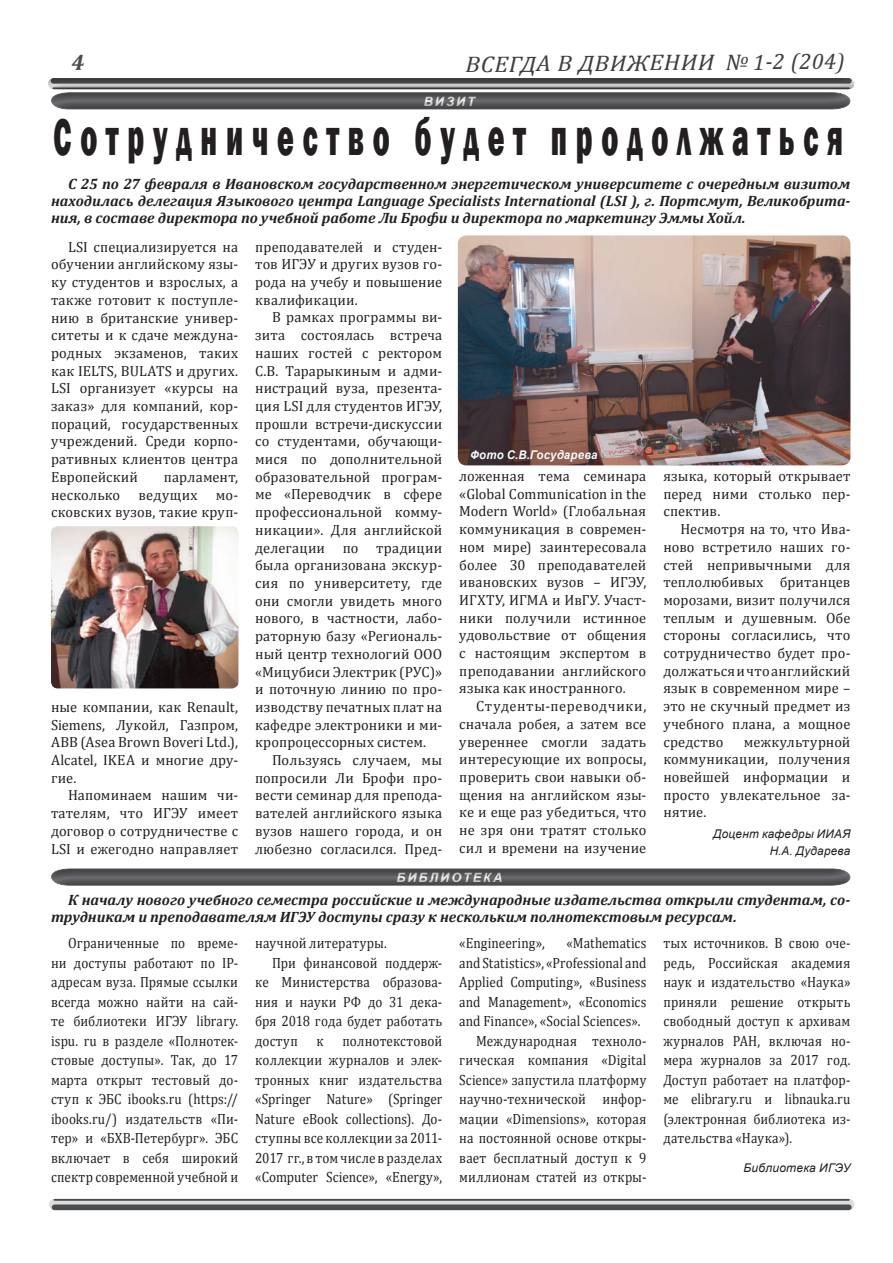
<style>
.page{position:relative;width:893px;height:1263px;background:#fff}
.page>*{position:absolute;margin:0;border:0;box-sizing:border-box;transform-origin:0 0}
.t1{font:800 54.15px "Franklin Gothic";letter-spacing:.31em;color:#231f20;scale:.53 1}
.t2{font:italic 22.5px "Cambria";color:#3e3e3f;scale:1.09 1}
.t3{font:italic 700 15px/17px "Cambria";color:#231f20;text-align:justify}
.t4{font:14.85px/19.5px "Cambria";letter-spacing:.01em;color:#231f20;text-align:justify;scale:.89 1}
.t5{font:14.7px/17.7px "Cambria";letter-spacing:.01em;color:#231f20;text-align:justify}
.t6{font:italic 700 12.9px "Arial";letter-spacing:.15em;color:#fff}
.t7{font:italic 12px/16.5px "Arial";letter-spacing:.02em;color:#231f20;text-align:right}
.t8{font:italic 700 12px "Arial";letter-spacing:.02em;color:#f6fbfe;scale:.95 1}
.s1{font-size:14.7px}
</style>
<div class="page">
<div style="left:54px;top:1199px;width:795px;height:11px;background:#dcdddf"></div>
<hr style="left:54px;top:1199px;width:795px;height:2px;background:#4b4c4d">
<div style="left:54px;top:1204px;width:795px;height:6px;background:#4b4c4d"></div>
<div style="left:50px;top:79px;width:801px;height:33px;background:#231f20;opacity:.5"></div>
<div style="left:50px;top:855px;width:801px;height:33px;background:#231f20;opacity:.5"></div>
<img style="left:51px;top:526px;width:187px;height:162px">
<img style="left:458px;top:235px;width:392px;height:230px">
<h2 class="t2" style="left:465px;top:50px;width:349px;rotate:-1deg">ВСЕГДА В ДВИЖЕНИИ № 1-2 (204)</h2>
<p class="t6" style="left:424px;top:93px;width:53px">ВИЗИТ</p>
<h1 class="t1" style="left:54px;top:102px;width:1491px">Сотрудничество будет продолжаться</h1>
<p class="t3" style="left:51px;top:175px;width:801px;text-indent:17px">С 25 по 27 февраля в Ивановском государственном энергетическом университете с очередным визитом находилась делегация Языкового центра Language Specialists International (LSI ), г. Портсмут, Великобрита&shy;ния, в составе директора по учебной работе Ли Брофи и директора по маркетингу Эммы Хойл.</p>
<p class="t5" style="left:51px;top:238px;width:189px;text-indent:17px">LSI специализируется на обучении английскому язы&shy;ку студентов и взрослых, а также готовит к поступле&shy;нию в британские универ&shy;ситеты и к сдаче междуна&shy;родных экзаменов, таких как IELTS, BULATS и других.<br>LSI организует «курсы на заказ» для компаний, кор&shy;пораций, государственных учреждений. Среди корпо&shy;ративных клиентов центра Европейский</p>
<p class="t5" style="left:255px;top:238px;width:189px">преподавателей и студен&shy;тов ИГЭУ и других вузов го&shy;рода на учебу и повышение квалификации.</p>
<p class="t5" style="left:255px;top:309px;width:189px;text-indent:17px">В рамках программы ви&shy;зита состоялась встреча наших гостей с ректором С.В. Тарарыкиным и адми&shy;нистраций вуза, презента&shy;ция LSI для студентов ИГЭУ, прошли встречи-дискуссии со студентами, обучающи&shy;мися по дополнительной образовательной програм&shy;ме «Переводчик в сфере профессиональной комму&shy;никации». Для английской делегации по традиции была организована экскур&shy;сия по университету, где они смогли увидеть много нового, в частности, лабо&shy;раторную базу «Региональ&shy;ный центр технологий ООО «Мицубиси Электрик (РУС)» и поточную линию по про&shy;изводству печатных плат на кафедре электроники и ми&shy;кропроцессорных систем.</p>
<p class="t5" style="left:255px;top:751px;width:189px;text-indent:17px">Пользуясь случаем, мы попросили Ли Брофи про&shy;вести семинар для препода&shy;вателей английского языка вузов нашего города, и он любезно согласился. Пред-</p>
<p class="t8" style="left:470px;top:447px;width:136px">Фото С.В.Государева</p>
<p class="t5" style="left:663px;top:467px;width:189px">языка, который открывает перед ними столько пер&shy;спектив.</p>
<p class="t5" style="left:663px;top:520px;width:189px;text-indent:17px">Несмотря на то, что Ива&shy;ново встретило наших го&shy;стей непривычными для теплолюбивых британцев морозами, визит получился теплым и душевным. Обе стороны согласились, что сотрудничество будет про&shy;должаться и что английский язык в современном мире – это не скучный предмет из учебного плана, а мощное средство</p>
<p class="t5" style="left:459px;top:467px;width:189px">ложенная тема семинара «Global Сommunication in the Modern World» (Глобальная коммуникация в современ&shy;ном мире) заинтересовала более 30 преподавателей ивановских вузов – ИГЭУ, ИГХТУ, ИГМА и ИвГУ. Участ&shy;ники получили истинное удовольствие от общения с настоящим экспертом в преподавании английского языка как иностранного.</p>
<p class="t5" style="left:459px;top:697px;width:189px;text-indent:17px">Студенты-переводчики, сначала робея, а затем все увереннее смогли задать интересующие их вопросы, проверить свои навыки об&shy;щения на английском язы&shy;ке и еще раз убедиться, что не зря они тратят столько сил и времени на изучение</p>
<p class="t5" style="left:51px;top:468px;width:189px;text-indent:113px">парламент, несколько ведущих мо&shy;сковских вузов, такие круп-</p>
<p class="t5" style="left:51px;top:698px;width:189px">ные компании, как Renault, Siemens, Лукойл, Газпром, ABB (Asea Brown Boveri Ltd.), Alcatel, IKEA и многие дру&shy;гие.</p>
<p class="t5" style="left:51px;top:786px;width:189px;text-indent:17px">Напоминаем нашим чи&shy;тателям, что ИГЭУ имеет договор о сотрудничестве с LSI и ежегодно направляет</p>
<p class="t5" style="left:663px;top:733px;width:189px;text-indent:81px">межкультурной коммуникации, получения новейшей информации и просто увлекательное за&shy;нятие.</p>
<p class="t7" style="left:713px;top:826px;width:139px">Доцент кафедры ИИАЯ<br>Н.А. Дударева</p>
<p class="t6" style="left:396px;top:869px;width:107px">БИБЛИОТЕКА</p>
<p class="t3" style="left:51px;top:891px;width:801px;text-indent:17px">К началу нового учебного семестра российские и международные издательства открыли студентам, со&shy;трудникам и преподавателям ИГЭУ доступы сразу к нескольким полнотекстовым ресурсам.</p>
<p class="t4" style="left:51px;top:933px;width:212px;text-indent:17px">Ограниченные по време&shy;ни доступы работают по IP&shy;адресам вуза. Прямые ссылки всегда можно найти на сай&shy;те библиотеки ИГЭУ library. ispu. ru в разделе «Полнотек&shy;стовые доступы». Так, до 17 марта открыт тестовый до&shy;ступ к ЭБС ibooks.ru (https:// ibooks.ru/) издательств «Пи&shy;тер» и «БХВ-Петербург». ЭБС включает в себя широкий спектр современной учебной и</p>
<p class="t4" style="left:255px;top:933px;width:150px">научной литературы.</p>
<p class="t4" style="left:459px;top:933px;width:98px">«Engineering»,</p>
<p class="t4" style="left:566px;top:933px;width:91px">«Mathematics</p>
<p class="t4" style="left:459px;top:953px;width:212px">and Statistics», «Professional and</p>
<p class="t4" style="left:459px;top:972px;width:212px">Applied Computing», «Business</p>
<p class="t4" style="left:459px;top:992px;width:212px">and Management», «Economics</p>
<p class="t4" style="left:459px;top:1011px;width:205px">and Finance», «Social Sciences».</p>
<p class="t4" style="left:476px;top:1031px;width:193px">Международная техноло-</p>
<p class="t4" style="left:459px;top:1050px;width:212px">гическая компания «Digital</p>
<p class="t4" style="left:459px;top:1070px;width:212px">Science» запустила платформу</p>
<p class="t4" style="left:459px;top:1089px;width:212px">научно-технической инфор-</p>
<p class="t4" style="left:459px;top:1109px;width:212px">мации «Dimensions», которая</p>
<p class="t4" style="left:459px;top:1128px;width:212px">на постоянной основе откры-</p>
<p class="t4" style="left:459px;top:1148px;width:212px">вает бесплатный доступ к 9</p>
<p class="t4" style="left:459px;top:1167px;width:212px">миллионам статей из откры-</p>
<p class="t4" style="left:663px;top:933px;width:212px">тых источников. В свою оче&shy;редь, Российская академия наук и издательство «Наука» приняли решение открыть свободный доступ к архивам журналов РАН, включая но&shy;мера журналов за 2017 год.<br>Доступ работает на платфор&shy;ме elibrary.ru и libnauka.ru (электронная библиотека из&shy;дательства «Наука»)<span class="s1">.</span></p>
<p class="t7" style="left:743px;top:1159px;width:109px">Библиотека ИГЭУ</p>
<p class="t4" style="left:272px;top:953px;width:193px">При финансовой поддерж-</p>
<p class="t4" style="left:255px;top:972px;width:212px">ке Министерства образова-</p>
<p class="t4" style="left:255px;top:992px;width:212px">ния и науки РФ до 31 дека-</p>
<p class="t4" style="left:255px;top:1011px;width:212px">бря 2018 года будет работать</p>
<p class="t4" style="left:255px;top:1031px;width:49px">доступ</p>
<p class="t4" style="left:317px;top:1031px;width:10px">к</p>
<p class="t4" style="left:255px;top:1031px;width:212px;text-indent:87px">полнотекстовой коллекции журналов и элек&shy;тронных книг издательства «Springer Nature» (Springer Nature eBook collections). До&shy;ступны все коллекции за 2011- 2017 гг., в том числе в разделах «Computer Science», «Energy»,</p>
</div>
